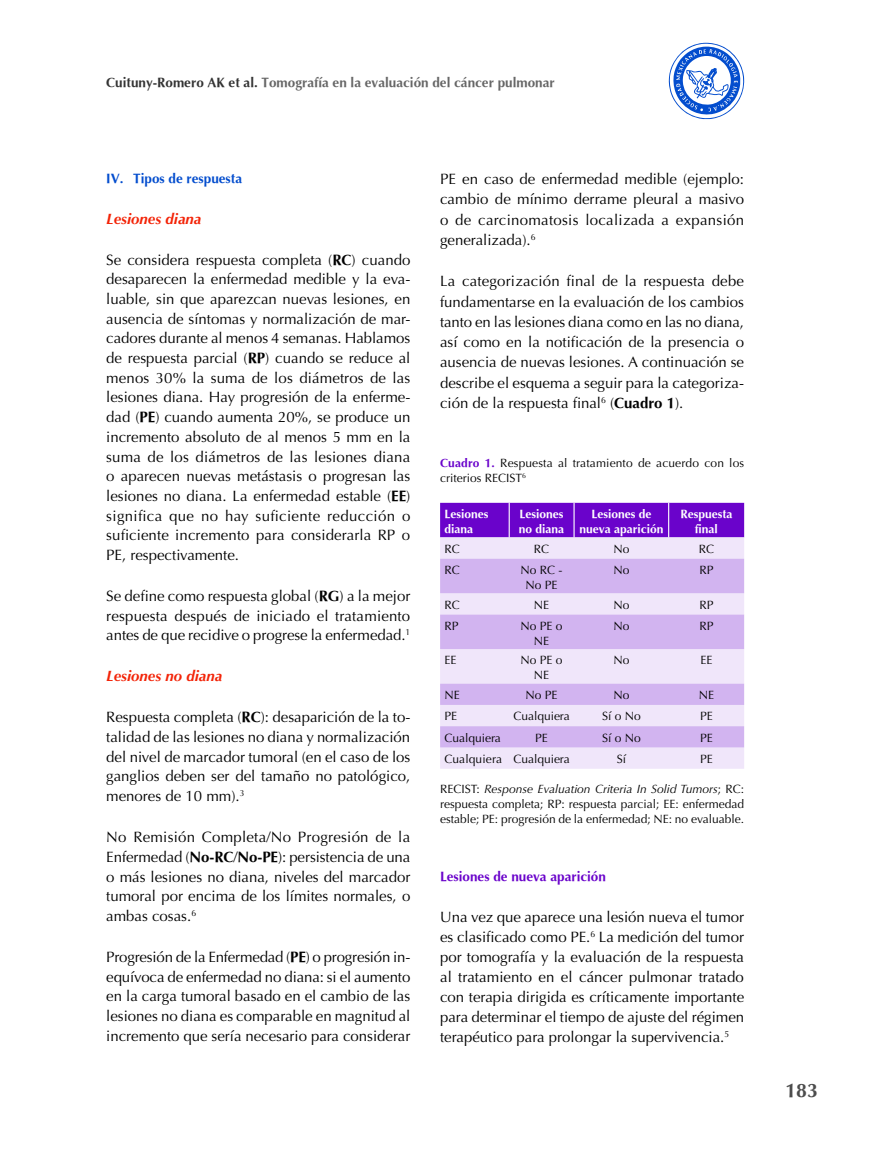
<style>
.page{position:relative;width:893px;height:1149px;background:#fff}
.page>*{position:absolute;margin:0;border:0;box-sizing:border-box;transform-origin:0 0}
.t1{font:700 19.5px "Optima";color:#4c4c4c}
.t2{font:15px/19.6px "Optima";color:#000;text-align:justify}
.t3{font:italic 700 15px "Optima";color:#f32408}
.t4{font:700 13.5px "Optima";color:#666}
.t5{font:700 13.5px "Optima";color:#6a03cb}
.t6{font:700 13.5px "Optima";color:#034dce}
.t7{font:12px/15px "Optima";color:#000;text-align:center}
.t8{font:700 12px/15px "Optima";color:#fff}
.s1{color:#333}
.s2{font-weight:700}
.s3{font-weight:700;color:#6a03cb}
.s4{font-style:italic}
</style>
<div class="page">
<svg style="left:669px;top:43px;width:75px;height:76px"></svg>
<div style="left:440px;top:502px;width:304px;height:35px;background:#6a03cb"></div>
<div style="left:440px;top:537px;width:304px;height:231px;background:#f0e6fa"></div>
<svg style="left:440px;top:558px;width:304px;height:189px;background:#dec8f4"></svg>
<hr style="left:509px;top:502px;width:1px;height:35px;background:#fff">
<hr style="left:573px;top:502px;width:2px;height:35px;background:#fff">
<hr style="left:668px;top:502px;width:1px;height:35px;background:#fff">
<p class="t4" style="left:106px;top:77px;width:450px"><span class="s1">Cuituny-Romero AK et al.</span> Tomografía en la evaluación del cáncer pulmonar</p>
<p class="t6" style="left:106px;top:172px;width:137px">IV. Tipos de respuesta</p>
<p class="t3" style="left:106px;top:209px;width:97px">Lesiones diana</p>
<p class="t2" style="left:106px;top:250px;width:306px">Se considera respuesta completa (<span class="s2">RC</span>) cuando desaparecen la enfermedad medible y la eva&shy;luable, sin que aparezcan nuevas lesiones, en ausencia de síntomas y normalización de mar&shy;cadores durante al menos 4 semanas. Hablamos de respuesta parcial (<span class="s2">RP</span>) cuando se reduce al menos 30% la suma de los diámetros de las lesiones diana. Hay progresión de la enferme&shy;dad (<span class="s2">PE</span>) cuando aumenta 20%, se produce un incremento absoluto de al menos 5 mm en la suma de los diámetros de las lesiones diana o aparecen nuevas metástasis o progresan las lesiones no diana. La enfermedad estable (<span class="s2">EE</span>) significa que no hay suficiente reducción o suficiente incremento para considerarla RP o PE, respectivamente.</p>
<p class="t2" style="left:106px;top:586px;width:306px">Se define como respuesta global (<span class="s2">RG</span>) a la mejor respuesta después de iniciado el tratamiento antes de que recidive o progrese la enfermedad.<sup>1</sup></p>
<p class="t3" style="left:106px;top:667px;width:117px">Lesiones no diana</p>
<p class="t2" style="left:106px;top:707px;width:306px">Respuesta completa (<span class="s2">RC</span>): desaparición de la to&shy;talidad de las lesiones no diana y normalización del nivel de marcador tumoral (en el caso de los ganglios deben ser del tamaño no patológico, menores de 10 mm).<sup>3</sup></p>
<p class="t2" style="left:106px;top:827px;width:306px">No Remisión Completa/No Progresión de la Enfermedad (<span class="s2">No-RC</span>/<span class="s2">No-PE</span>): persistencia de una o más lesiones no diana, niveles del marcador tumoral por encima de los límites normales, o ambas cosas.<sup>6</sup></p>
<p class="t2" style="left:106px;top:946px;width:306px">Progresión de la Enfermedad (<span class="s2">PE</span>) o progresión in&shy;equívoca de enfermedad no diana: si el aumento en la carga tumoral basado en el cambio de las lesiones no diana es comparable en magnitud al incremento que sería necesario para considerar</p>
<p class="t2" style="left:440px;top:169px;width:306px;line-height:20.2px">PE en caso de enfermedad medible (ejemplo: cambio de mínimo derrame pleural a masivo o de carcinomatosis localizada a expansión generalizada).<sup>6</sup></p>
<p class="t2" style="left:440px;top:271px;width:306px;line-height:20.2px">La categorización final de la respuesta debe fundamentarse en la evaluación de los cambios tanto en las lesiones diana como en las no diana, así como en la notificación de la presencia o ausencia de nuevas lesiones. A continuación se describe el esquema a seguir para la categoriza&shy;ción de la respuesta final<sup>6</sup> (<span class="s2">Cuadro 1</span>).</p>
<p class="t7" style="left:440px;top:456px;width:306px;text-align:left"><span class="s3">Cuadro 1.</span> Respuesta al tratamiento de acuerdo con los criterios RECIST<sup>6</sup></p>
<p class="t8" style="left:444px;top:507px;width:46px">Lesiones diana</p>
<p class="t8" style="left:519px;top:507px;width:47px">Lesiones no diana</p>
<p class="t8" style="left:579px;top:507px;width:86px;text-align:center">Lesiones de nueva aparición</p>
<p class="t8" style="left:680px;top:507px;width:54px;text-align:center">Respuesta final</p>
<p class="t7" style="left:444px;top:542px;width:17px">RC</p>
<p class="t7" style="left:534px;top:542px;width:17px">RC</p>
<p class="t7" style="left:613px;top:541px;width:18px">No</p>
<p class="t7" style="left:699px;top:542px;width:17px">RC</p>
<p class="t7" style="left:444px;top:563px;width:17px">RC</p>
<p class="t7" style="left:521px;top:562px;width:44px">No RC -<br>No PE</p>
<p class="t7" style="left:613px;top:562px;width:18px">No</p>
<p class="t7" style="left:699px;top:563px;width:16px">RP</p>
<p class="t7" style="left:444px;top:598px;width:17px">RC</p>
<p class="t7" style="left:534px;top:597px;width:17px">NE</p>
<p class="t7" style="left:613px;top:597px;width:18px">No</p>
<p class="t7" style="left:699px;top:598px;width:16px">RP</p>
<p class="t7" style="left:444px;top:619px;width:16px">RP</p>
<p class="t7" style="left:521px;top:618px;width:44px">No PE o<br>NE</p>
<p class="t7" style="left:613px;top:618px;width:18px">No</p>
<p class="t7" style="left:699px;top:619px;width:16px">RP</p>
<p class="t7" style="left:444px;top:653px;width:13px">EE</p>
<p class="t7" style="left:521px;top:652px;width:44px">No PE o<br>NE</p>
<p class="t7" style="left:613px;top:652px;width:18px">No</p>
<p class="t7" style="left:700px;top:653px;width:13px">EE</p>
<p class="t7" style="left:444px;top:687px;width:17px">NE</p>
<p class="t7" style="left:526px;top:687px;width:34px">No PE</p>
<p class="t7" style="left:613px;top:687px;width:18px">No</p>
<p class="t7" style="left:699px;top:687px;width:17px">NE</p>
<p class="t7" style="left:444px;top:709px;width:14px">PE</p>
<p class="t7" style="left:513px;top:709px;width:58px">Cualquiera</p>
<p class="t7" style="left:602px;top:708px;width:40px">Sí o No</p>
<p class="t7" style="left:700px;top:709px;width:14px">PE</p>
<p class="t7" style="left:444px;top:730px;width:58px">Cualquiera</p>
<p class="t7" style="left:535px;top:730px;width:14px">PE</p>
<p class="t7" style="left:602px;top:730px;width:40px">Sí o No</p>
<p class="t7" style="left:700px;top:730px;width:14px">PE</p>
<p class="t7" style="left:444px;top:752px;width:127px">Cualquiera Cualquiera</p>
<p class="t7" style="left:617px;top:752px;width:11px">Sí</p>
<p class="t7" style="left:700px;top:752px;width:14px">PE</p>
<p class="t7" style="left:440px;top:781px;width:306px;text-align:justify">RECIST: <span class="s4">Response Evaluation Criteria In Solid Tumors</span>; RC: respuesta completa; RP: respuesta parcial; EE: enfermedad estable; PE: progresión de la enfermedad; NE: no evaluable.</p>
<p class="t5" style="left:440px;top:870px;width:167px">Lesiones de nueva aparición</p>
<p class="t2" style="left:440px;top:906px;width:306px">Una vez que aparece una lesión nueva el tumor es clasificado como PE.<sup>6</sup> La medición del tumor por tomografía y la evaluación de la respuesta al tratamiento en el cáncer pulmonar tratado con terapia dirigida es críticamente importante para determinar el tiempo de ajuste del régimen terapéutico para prolongar la supervivencia.<sup>5</sup></p>
<h1 class="t1" style="left:785px;top:1082px;width:34px">183</h1>
</div>
